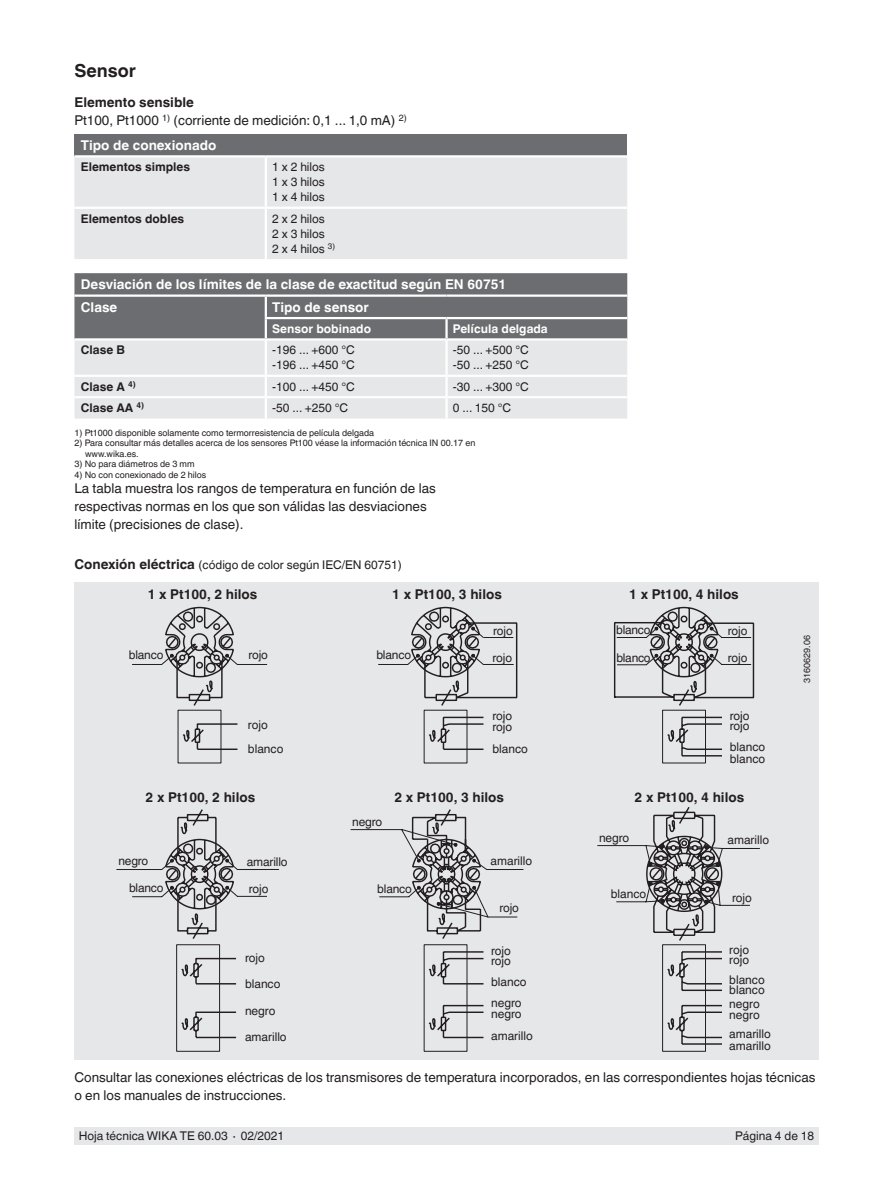
<style>
.page{position:relative;width:893px;height:1188px;background:#fff}
.page>*{position:absolute;margin:0;border:0;box-sizing:border-box;transform-origin:0 0}
.t1{font:700 18px "Helvetica World";color:#231f20}
.t2{font:13.5px/18px "Helvetica World";color:#231f20}
.t3{font:700 13.5px/22.5px "Helvetica World";color:#fff}
.t4{font:700 13.5px "Helvetica World";color:#231f20}
.t5{font:12px/10.5px "Helvetica World";color:#231f20}
.t6{font:700 12px "Helvetica World";color:#231f20}
.t7{font:700 12px "Helvetica World";color:#fff}
.t8{font:9px/10.5px "Helvetica World";color:#231f20}
.s1{font-weight:700}
.s2{font-weight:700;font-size:13.5px}
</style>
<div class="page">
<div style="left:74px;top:1128px;width:745px;height:17px;background:#e6e7e9"></div>
<div style="left:74px;top:583px;width:745px;height:477px;background:#e6e7e9"></div>
<svg style="left:164px;top:607px;width:549px;height:56px"></svg>
<svg style="left:169px;top:621px;width:585px;height:280px"></svg>
<svg style="left:616px;top:655px;width:41px;height:11px"></svg>
<hr style="left:468px;top:622px;width:49px;height:2px;background:#231f20">
<hr style="left:516px;top:623px;width:1px;height:75px;background:#231f20">
<svg style="left:176px;top:886px;width:530px;height:166px"></svg>
<svg style="left:180px;top:950px;width:542px;height:95px"></svg>
<svg style="left:597px;top:805px;width:156px;height:137px"></svg>
<div style="left:74px;top:134px;width:553px;height:22px;background:#6c6d70"></div>
<div style="left:74px;top:158px;width:553px;height:101px;background:#e6e7e9"></div>
<hr style="left:265px;top:158px;width:2px;height:49px;background:#fff">
<hr style="left:74px;top:207px;width:192px;height:2px;background:#fff">
<hr style="left:266px;top:207px;width:361px;height:2px;background:#fff">
<hr style="left:265px;top:209px;width:2px;height:50px;background:#fff">
<hr style="left:74px;top:155px;width:192px;height:3px;background:#fff">
<hr style="left:266px;top:155px;width:361px;height:3px;background:#fff">
<div style="left:74px;top:341px;width:553px;height:78px;background:#e6e7e9"></div>
<hr style="left:265px;top:341px;width:2px;height:34px;background:#fff">
<hr style="left:445px;top:341px;width:3px;height:34px;background:#fff">
<hr style="left:74px;top:375px;width:192px;height:2px;background:#fff">
<hr style="left:266px;top:375px;width:181px;height:2px;background:#fff">
<svg style="left:265px;top:377px;width:2px;height:19px"></svg>
<hr style="left:447px;top:375px;width:180px;height:2px;background:#fff">
<hr style="left:445px;top:377px;width:3px;height:19px;background:#fff">
<hr style="left:74px;top:396px;width:192px;height:2px;background:#fff">
<hr style="left:266px;top:396px;width:181px;height:2px;background:#fff">
<hr style="left:265px;top:398px;width:2px;height:21px;background:#fff">
<hr style="left:447px;top:396px;width:180px;height:2px;background:#fff">
<hr style="left:445px;top:398px;width:3px;height:21px;background:#fff">
<svg style="left:74px;top:273px;width:553px;height:66px;background:#76777a"></svg>
<hr style="left:74px;top:338px;width:192px;height:3px;background:#fff">
<hr style="left:237px;top:869px;width:42px;height:1px;background:#231f20">
<hr style="left:487px;top:869px;width:36px;height:1px;background:#231f20">
<hr style="left:722px;top:848px;width:38px;height:1px;background:#231f20">
<h1 class="t1" style="left:74px;top:60px;width:63px">Sensor</h1>
<p class="t2" style="left:74px;top:94px;width:334px"><span class="s1">Elemento sensible<br></span>Pt100, Pt1000 <sup>1)</sup> (corriente de medición: 0,1 ... 1,0 mA) <sup>2)</sup></p>
<p class="t3" style="left:81px;top:134px;width:137px">Tipo de conexionado</p>
<p class="t6" style="left:81px;top:160px;width:111px">Elementos simples</p>
<p class="t5" style="left:272px;top:160px;width:54px;line-height:15px;text-align:justify">1 x 2 hilos 1 x 3 hilos 1 x 4 hilos</p>
<p class="t6" style="left:81px;top:212px;width:105px">Elementos dobles</p>
<p class="t5" style="left:272px;top:211px;width:64px;line-height:15px">2 x 2 hilos<br>2 x 3 hilos<br>2 x 4 hilos <sup>3)</sup></p>
<p class="t3" style="left:81px;top:273px;width:427px">Desviación de los límites de la clase de exactitud según EN 60751<br>Clase</p>
<p class="t3" style="left:272px;top:296px;width:98px">Tipo de sensor</p>
<p class="t7" style="left:272px;top:322px;width:100px">Sensor bobinado</p>
<p class="t7" style="left:453px;top:322px;width:96px">Película delgada</p>
<p class="t6" style="left:81px;top:343px;width:46px">Clase B</p>
<p class="t5" style="left:272px;top:343px;width:84px;line-height:15px">-196 ... +600 °C -196 ... +450 °C</p>
<p class="t5" style="left:453px;top:343px;width:77px;line-height:15px">-50 ... +500 °C -50 ... +250 °C</p>
<p class="t6" style="left:81px;top:380px;width:56px">Clase A <sup>4)</sup></p>
<p class="t5" style="left:272px;top:381px;width:84px">-100 ... +450 °C</p>
<p class="t5" style="left:453px;top:381px;width:77px">-30 ... +300 °C</p>
<p class="t6" style="left:81px;top:401px;width:65px">Clase AA <sup>4)</sup></p>
<p class="t5" style="left:272px;top:403px;width:77px">-50 ... +250 °C</p>
<p class="t5" style="left:453px;top:403px;width:60px">0 ... 150 °C</p>
<p class="t8" style="left:74px;top:428px;width:301px">1) Pt1000 disponible solamente como termorresistencia de película delgada</p>
<p class="t8" style="left:85px;top:438px;width:392px;text-indent:-11px">2) Para consultar más detalles acerca de los sensores Pt100 véase la información técnica IN 00.17 en www.wika.es.</p>
<p class="t8" style="left:74px;top:459px;width:122px">3) No para diámetros de 3 mm</p>
<p class="t8" style="left:74px;top:470px;width:133px">4) No con conexionado de 2 hilos</p>
<p class="t2" style="left:74px;top:480px;width:363px">La tabla muestra los rangos de temperatura en función de las respectivas normas en los que son válidas las desviaciones límite (precisiones de clase).</p>
<p class="t5" style="left:74px;top:560px;width:329px"><span class="s2">Conexión eléctrica</span> (código de color según IEC/EN 60751)</p>
<p class="t4" style="left:148px;top:586px;width:111px">1 x Pt100, 2 hilos</p>
<p class="t4" style="left:392px;top:586px;width:111px">1 x Pt100, 3 hilos</p>
<p class="t4" style="left:629px;top:586px;width:111px">1 x Pt100, 4 hilos</p>
<p class="t5" style="left:493px;top:626px;width:21px">rojo</p>
<p class="t5" style="left:616px;top:625px;width:36px">blanco</p>
<p class="t5" style="left:728px;top:626px;width:21px">rojo</p>
<p class="t5" style="left:248px;top:649px;width:21px">rojo</p>
<p class="t5" style="left:376px;top:650px;width:36px">blanco</p>
<p class="t5" style="left:129px;top:650px;width:36px">blanco</p>
<p class="t5" style="left:492px;top:652px;width:21px">rojo</p>
<p class="t5" style="left:616px;top:652px;width:36px">blanco</p>
<p class="t5" style="left:728px;top:653px;width:21px">rojo</p>
<p class="t5" style="left:248px;top:713px;width:37px;line-height:24px">rojo blanco</p>
<p class="t5" style="left:492px;top:711px;width:21px">rojo rojo</p>
<p class="t5" style="left:492px;top:744px;width:37px">blanco</p>
<p class="t5" style="left:730px;top:710px;width:21px">rojo rojo</p>
<p class="t5" style="left:730px;top:741px;width:37px;line-height:12px">blanco blanco</p>
<p class="t4" style="left:146px;top:790px;width:111px">2 x Pt100, 2 hilos</p>
<p class="t4" style="left:394px;top:790px;width:111px">2 x Pt100, 3 hilos</p>
<p class="t4" style="left:635px;top:790px;width:111px">2 x Pt100, 4 hilos</p>
<p class="t5" style="left:118px;top:856px;width:31px">negro</p>
<p class="t5" style="left:129px;top:883px;width:36px">blanco</p>
<p class="t5" style="left:247px;top:856px;width:42px">amarillo</p>
<p class="t5" style="left:249px;top:883px;width:21px">rojo</p>
<p class="t5" style="left:352px;top:817px;width:31px">negro</p>
<p class="t5" style="left:377px;top:884px;width:36px">blanco</p>
<p class="t5" style="left:491px;top:856px;width:43px">amarillo</p>
<p class="t5" style="left:499px;top:903px;width:21px">rojo</p>
<p class="t5" style="left:491px;top:945px;width:21px">rojo rojo</p>
<p class="t5" style="left:491px;top:977px;width:37px">blanco</p>
<p class="t5" style="left:245px;top:945px;width:37px;line-height:25.5px">rojo blanco</p>
<p class="t5" style="left:245px;top:998px;width:43px;line-height:25.5px">negro amarillo</p>
<p class="t5" style="left:491px;top:998px;width:32px">negro negro</p>
<p class="t5" style="left:491px;top:1031px;width:43px">amarillo</p>
<p class="t5" style="left:599px;top:833px;width:32px">negro</p>
<p class="t5" style="left:611px;top:889px;width:37px">blanco</p>
<p class="t5" style="left:727px;top:835px;width:43px">amarillo</p>
<p class="t5" style="left:732px;top:892px;width:21px">rojo</p>
<p class="t5" style="left:729px;top:944px;width:21px">rojo rojo</p>
<p class="t5" style="left:729px;top:974px;width:37px">blanco blanco</p>
<p class="t5" style="left:729px;top:999px;width:32px">negro negro</p>
<p class="t5" style="left:729px;top:1028px;width:43px;line-height:12px">amarillo amarillo</p>
<p class="t8" style="left:802px;top:683px;width:49px;rotate:-90deg">3160629.06</p>
<p class="t2" style="left:74px;top:1068px;width:743px">Consultar las conexiones eléctricas de los transmisores de temperatura incorporados, en las correspondientes hojas técnicas o en los manuales de instrucciones.</p>
<p class="t5" style="left:79px;top:1131px;width:207px">Hoja técnica WIKA TE 60.03 ∙ 02/2021</p>
<p class="t5" style="left:735px;top:1131px;width:81px">Página 4 de 18</p>
</div>
